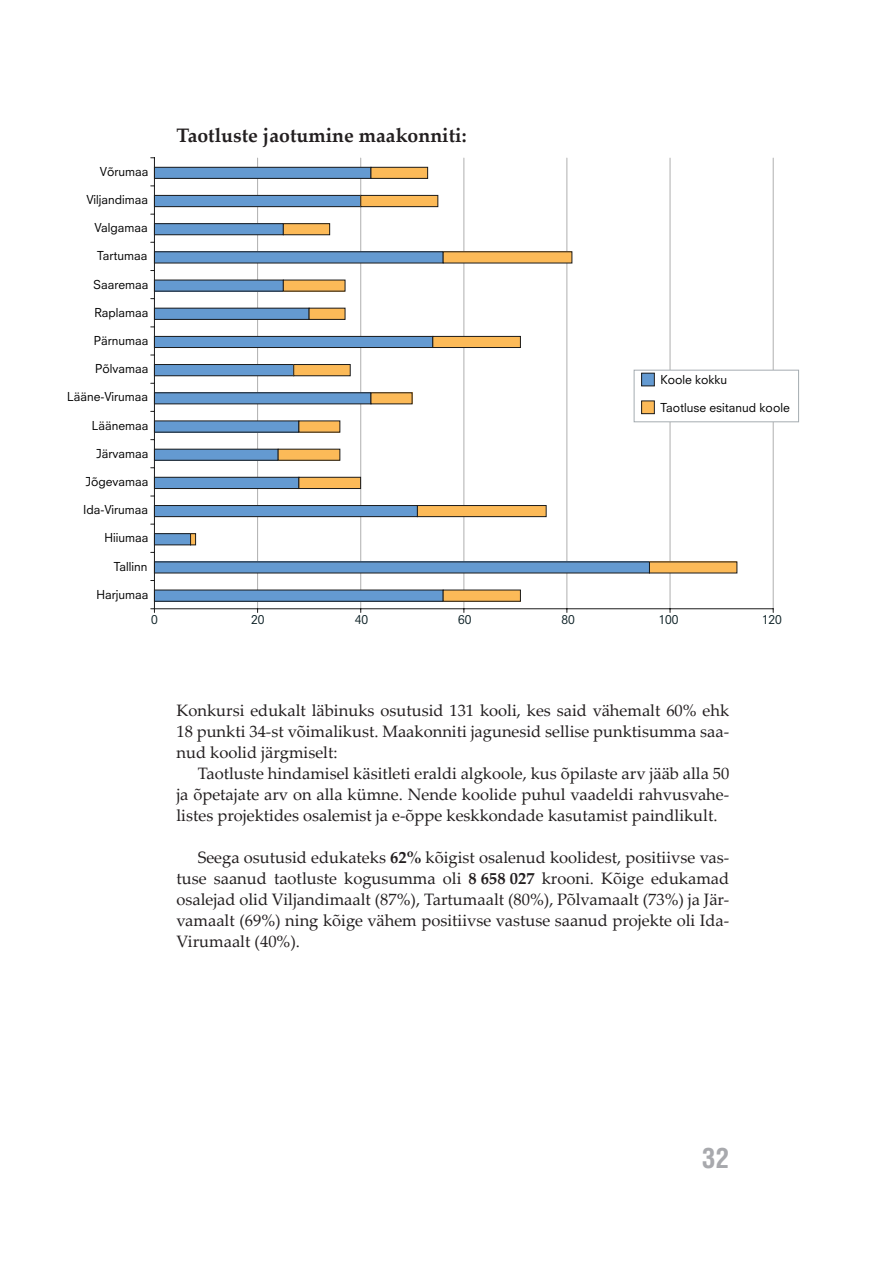
<style>
.page{position:relative;width:893px;height:1263px;background:#fff}
.page>*{position:absolute;margin:0;border:0;box-sizing:border-box;transform-origin:0 0}
.t1{font:700 condensed 27px "Helvetica";color:#a8a9ad}
.t2{font:700 19.5px "Palatino Linotype";color:#231f20}
.t3{font:16.5px/21px "Palatino Linotype";color:#231f20;text-align:justify}
.t4{font:12px "Neuzeit S";color:#000}
.t5{font:12px "Neuzeit S";color:#0e2227}
.s1{font-weight:700}
</style>
<div class="page">
<hr style="left:257px;top:158px;width:1px;height:451px;background:#afafaf">
<hr style="left:360px;top:158px;width:1px;height:451px;background:#afafaf">
<hr style="left:463px;top:158px;width:1px;height:451px;background:#afafaf">
<hr style="left:566px;top:158px;width:1px;height:451px;background:#afafaf">
<hr style="left:670px;top:158px;width:1px;height:451px;background:#afafaf">
<hr style="left:773px;top:158px;width:1px;height:451px;background:#afafaf">
<div style="left:154px;top:590px;width:289px;height:11px;background:#649ad1"></div>
<div style="left:154px;top:590px;width:289px;height:12px;border:1px solid #1c1c1c"></div>
<div style="left:154px;top:562px;width:495px;height:11px;background:#649ad1"></div>
<div style="left:154px;top:534px;width:37px;height:11px;background:#649ad1"></div>
<div style="left:154px;top:533px;width:37px;height:12px;border:1px solid #1c1c1c"></div>
<div style="left:154px;top:506px;width:263px;height:11px;background:#649ad1"></div>
<div style="left:154px;top:505px;width:264px;height:12px;border:1px solid #1c1c1c"></div>
<div style="left:154px;top:477px;width:145px;height:12px;background:#649ad1"></div>
<div style="left:154px;top:477px;width:145px;height:12px;border:1px solid #1c1c1c"></div>
<div style="left:154px;top:449px;width:124px;height:11px;background:#649ad1"></div>
<div style="left:154px;top:449px;width:124px;height:12px;border:1px solid #1c1c1c"></div>
<div style="left:154px;top:421px;width:145px;height:11px;background:#649ad1"></div>
<div style="left:154px;top:393px;width:217px;height:11px;background:#649ad1"></div>
<div style="left:154px;top:392px;width:217px;height:12px;border:1px solid #1c1c1c"></div>
<div style="left:154px;top:365px;width:140px;height:11px;background:#649ad1"></div>
<div style="left:154px;top:364px;width:140px;height:12px;border:1px solid #1c1c1c"></div>
<div style="left:154px;top:336px;width:279px;height:12px;background:#649ad1"></div>
<div style="left:154px;top:336px;width:279px;height:12px;border:1px solid #1c1c1c"></div>
<div style="left:154px;top:308px;width:155px;height:11px;background:#649ad1"></div>
<div style="left:154px;top:308px;width:155px;height:12px;border:1px solid #1c1c1c"></div>
<div style="left:154px;top:280px;width:129px;height:11px;background:#649ad1"></div>
<div style="left:154px;top:252px;width:289px;height:11px;background:#649ad1"></div>
<div style="left:154px;top:251px;width:289px;height:12px;border:1px solid #1c1c1c"></div>
<div style="left:154px;top:224px;width:129px;height:11px;background:#649ad1"></div>
<div style="left:154px;top:223px;width:130px;height:12px;border:1px solid #1c1c1c"></div>
<div style="left:154px;top:195px;width:207px;height:12px;background:#649ad1"></div>
<div style="left:154px;top:195px;width:207px;height:12px;border:1px solid #1c1c1c"></div>
<div style="left:154px;top:167px;width:217px;height:11px;background:#649ad1"></div>
<div style="left:154px;top:167px;width:217px;height:12px;border:1px solid #1c1c1c"></div>
<div style="left:443px;top:590px;width:77px;height:11px;background:#fcba58"></div>
<div style="left:443px;top:590px;width:78px;height:12px;border:1px solid #1c1c1c"></div>
<div style="left:649px;top:562px;width:88px;height:11px;background:#fcba58"></div>
<div style="left:191px;top:534px;width:5px;height:11px;background:#fcba58"></div>
<div style="left:190px;top:533px;width:6px;height:12px;border:1px solid #1c1c1c"></div>
<div style="left:417px;top:506px;width:129px;height:11px;background:#fcba58"></div>
<div style="left:417px;top:505px;width:129px;height:12px;border:1px solid #1c1c1c"></div>
<div style="left:299px;top:477px;width:62px;height:12px;background:#fcba58"></div>
<div style="left:298px;top:477px;width:63px;height:12px;border:1px solid #1c1c1c"></div>
<div style="left:278px;top:449px;width:62px;height:11px;background:#fcba58"></div>
<div style="left:278px;top:449px;width:62px;height:12px;border:1px solid #1c1c1c"></div>
<div style="left:299px;top:421px;width:41px;height:11px;background:#fcba58"></div>
<div style="left:371px;top:393px;width:41px;height:11px;background:#fcba58"></div>
<div style="left:294px;top:365px;width:56px;height:11px;background:#fcba58"></div>
<div style="left:293px;top:364px;width:58px;height:12px;border:1px solid #1c1c1c"></div>
<div style="left:433px;top:336px;width:87px;height:12px;background:#fcba58"></div>
<div style="left:432px;top:336px;width:89px;height:12px;border:1px solid #1c1c1c"></div>
<div style="left:309px;top:308px;width:36px;height:11px;background:#fcba58"></div>
<div style="left:309px;top:308px;width:36px;height:12px;border:1px solid #1c1c1c"></div>
<div style="left:283px;top:280px;width:62px;height:11px;background:#fcba58"></div>
<div style="left:443px;top:252px;width:129px;height:11px;background:#fcba58"></div>
<div style="left:283px;top:224px;width:47px;height:11px;background:#fcba58"></div>
<div style="left:283px;top:223px;width:47px;height:12px;border:1px solid #1c1c1c"></div>
<div style="left:361px;top:195px;width:77px;height:12px;background:#fcba58"></div>
<div style="left:360px;top:195px;width:78px;height:12px;border:1px solid #1c1c1c"></div>
<div style="left:371px;top:167px;width:57px;height:11px;background:#fcba58"></div>
<div style="left:371px;top:167px;width:57px;height:12px;border:1px solid #1c1c1c"></div>
<hr style="left:154px;top:608px;width:619px;height:1px;background:#1c1c1c">
<hr style="left:154px;top:158px;width:1px;height:451px;background:#1c1c1c">
<div style="left:634px;top:370px;width:164px;height:52px;background:#fff"></div>
<div style="left:634px;top:370px;width:165px;height:52px;border:1px solid #a5acb1"></div>
<div style="left:641px;top:373px;width:13px;height:13px;background:#649ad1"></div>
<div style="left:641px;top:373px;width:14px;height:13px;border:1px solid #1c1c1c"></div>
<div style="left:641px;top:401px;width:13px;height:13px;background:#fcba58"></div>
<div style="left:641px;top:401px;width:14px;height:13px;border:1px solid #1c1c1c"></div>
<p class="t4" style="left:100px;top:167px;width:50px">Võrumaa</p>
<p class="t4" style="left:86px;top:195px;width:63px">Viljandimaa</p>
<p class="t4" style="left:94px;top:223px;width:55px">Valgamaa</p>
<p class="t4" style="left:97px;top:251px;width:52px">Tartumaa</p>
<p class="t4" style="left:93px;top:280px;width:57px">Saaremaa</p>
<p class="t4" style="left:94px;top:308px;width:56px">Raplamaa</p>
<p class="t4" style="left:94px;top:336px;width:56px">Pärnumaa</p>
<p class="t4" style="left:95px;top:364px;width:55px">Põlvamaa</p>
<p class="t4" style="left:67px;top:392px;width:83px">Lääne-Virumaa</p>
<p class="t4" style="left:92px;top:421px;width:58px">Läänemaa</p>
<p class="t4" style="left:96px;top:449px;width:54px">Järvamaa</p>
<p class="t4" style="left:86px;top:477px;width:64px">Jõgevamaa</p>
<p class="t4" style="left:83px;top:505px;width:67px">Ida-Virumaa</p>
<p class="t4" style="left:104px;top:533px;width:46px">Hiiumaa</p>
<p class="t4" style="left:114px;top:562px;width:35px">Tallinn</p>
<p class="t4" style="left:96px;top:590px;width:54px">Harjumaa</p>
<p class="t2" style="left:176px;top:128px;width:292px">Taotluste jaotumine maakonniti:</p>
<p class="t4" style="left:660px;top:375px;width:68px">Koole kokku</p>
<p class="t4" style="left:660px;top:403px;width:131px">Taotluse esitanud koole</p>
<p class="t5" style="left:151px;top:615px;width:8px">0</p>
<p class="t5" style="left:251px;top:615px;width:15px">20</p>
<p class="t5" style="left:355px;top:615px;width:15px">40</p>
<p class="t5" style="left:458px;top:615px;width:15px">60</p>
<p class="t5" style="left:561px;top:615px;width:15px">80</p>
<p class="t5" style="left:658px;top:615px;width:22px">100</p>
<p class="t5" style="left:762px;top:615px;width:22px">120</p>
<p class="t3" style="left:176px;top:702px;width:554px">Konkursi edukalt läbinuks osutusid 131 kooli, kes said vähemalt 60% ehk 18 punkti 34-st võimalikust. Maakonniti jagunesid sellise punktisumma saa&shy;nud koolid järgmiselt:</p>
<p class="t3" style="left:176px;top:765px;width:554px;text-indent:21px">Taotluste hindamisel käsitleti eraldi algkoole, kus õpilaste arv jääb alla 50 ja õpetajate arv on alla kümne. Nende koolide puhul vaadeldi rahvusvahe&shy;listes projektides osalemist ja e-õppe keskkondade kasutamist paindlikult.</p>
<p class="t3" style="left:176px;top:849px;width:554px;text-indent:21px">Seega osutusid edukateks <span class="s1">62%</span> kõigist osalenud koolidest, positiivse vas&shy;tuse saanud taotluste kogusumma oli <span class="s1">8 658 027</span> krooni. Kõige edukamad osalejad olid Viljandimaalt (87%), Tartumaalt (80%), Põlvamaalt (73%) ja Jär&shy;vamaalt (69%) ning kõige vähem positiivse vastuse saanud projekte oli Ida-Virumaalt (40%).</p>
<h1 class="t1" style="left:702px;top:1147px;width:28px">32</h1>
</div>
